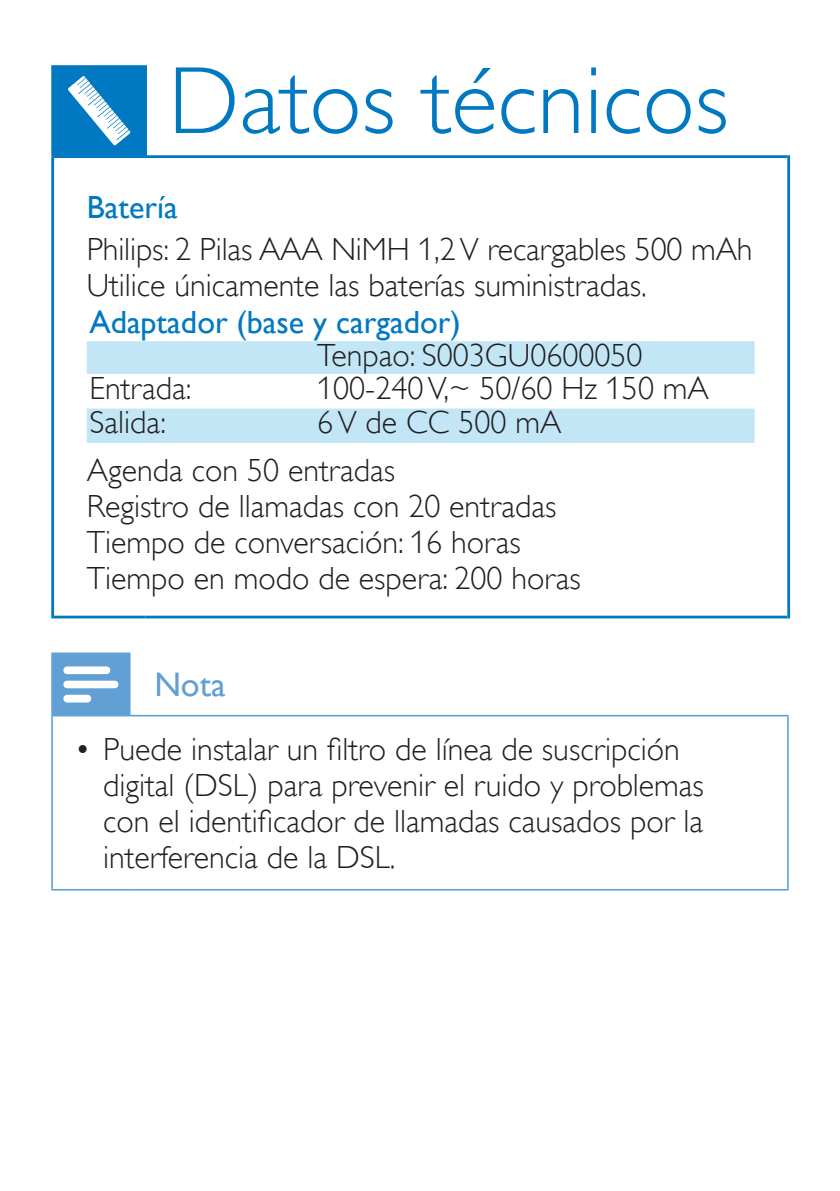
<style>
.page{position:relative;width:840px;height:1191px;background:#fff}
.page>*{position:absolute;margin:0;border:0;box-sizing:border-box;transform-origin:0 0}
.t1{font:96px "Gill Sans Alt One WGL Light";color:#0079c2}
.t2{font:34px "Gill Sans Alt One WGL";color:#629fd5}
.t3{font:32px/36px "Gill Sans Alt One WGL Light";color:#231f20}
.t4{font:32px "Gill Sans Alt One WGL";color:#0079c2}
</style>
<div class="page">
<div style="left:53px;top:67px;width:92px;height:90px;background:#0079c2"></div>
<hr style="left:51px;top:157px;width:3px;height:461px;background:#0079c2">
<hr style="left:147px;top:155px;width:639px;height:3px;background:#0079c2">
<hr style="left:786px;top:155px;width:3px;height:463px;background:#0079c2">
<hr style="left:54px;top:615px;width:91px;height:3px;background:#0079c2">
<hr style="left:145px;top:615px;width:641px;height:3px;background:#0079c2">
<hr style="left:54px;top:65px;width:90px;height:3px;background:#0079c2">
<hr style="left:51px;top:65px;width:3px;height:92px;background:#0079c2">
<hr style="left:144px;top:65px;width:3px;height:93px;background:#0079c2">
<hr style="left:54px;top:155px;width:90px;height:3px;background:#0079c2">
<svg style="left:68px;top:76px;width:62px;height:70px"></svg>
<svg style="left:87px;top:341px;width:667px;height:102px;fill:#c3e6f6"></svg>
<div style="left:52px;top:653px;width:78px;height:62px;background:#629fd5"></div>
<hr style="left:51px;top:652px;width:79px;height:2px;background:#629fd5">
<hr style="left:51px;top:654px;width:2px;height:61px;background:#629fd5">
<hr style="left:51px;top:715px;width:79px;height:1px;background:#629fd5">
<hr style="left:51px;top:716px;width:2px;height:173px;background:#629fd5">
<hr style="left:130px;top:715px;width:658px;height:1px;background:#629fd5">
<hr style="left:786px;top:716px;width:2px;height:173px;background:#629fd5">
<hr style="left:51px;top:889px;width:79px;height:1px;background:#629fd5">
<hr style="left:130px;top:889px;width:658px;height:1px;background:#629fd5">
<svg style="left:63px;top:666px;width:47px;height:8px"></svg>
<svg style="left:63px;top:680px;width:55px;height:8px"></svg>
<svg style="left:63px;top:695px;width:28px;height:7px"></svg>
<h1 class="t1" style="left:168px;top:38px;width:561px">Datos técnicos</h1>
<p class="t4" style="left:87px;top:185px;width:93px">Batería</p>
<p class="t3" style="left:87px;top:232px;width:667px">Philips: 2 Pilas AAA NiMH 1,2 V recargables 500 mAh<br>Utilice únicamente las baterías suministradas.</p>
<p class="t4" style="left:89px;top:300px;width:372px">Adaptador (base y cargador)</p>
<p class="t3" style="left:317px;top:337px;width:326px">Tenpao: S003GU0600050</p>
<p class="t3" style="left:89px;top:370px;width:103px">Entrada:</p>
<p class="t3" style="left:317px;top:370px;width:393px">100-240V,~ 50/60 Hz 150 mA</p>
<p class="t3" style="left:89px;top:405px;width:78px">Salida:</p>
<p class="t3" style="left:87px;top:399px;width:476px;line-height:47.6px;text-indent:230px">6V de CC 500 mA<br>Agenda con 50 entradas</p>
<p class="t3" style="left:87px;top:489px;width:495px">Registro de llamadas con 20 entradas<br>Tiempo de conversación: 16 horas<br>Tiempo en modo de espera: 200 horas</p>
<p class="t2" style="left:154px;top:661px;width:73px">Nota</p>
<p class="t3" style="left:103px;top:731px;width:601px;text-indent:-28px">• Puede instalar un filtro de línea de suscripción digital (DSL) para prevenir el ruido y problemas con el identificador de llamadas causados por la interferencia de la DSL.</p>
</div>
